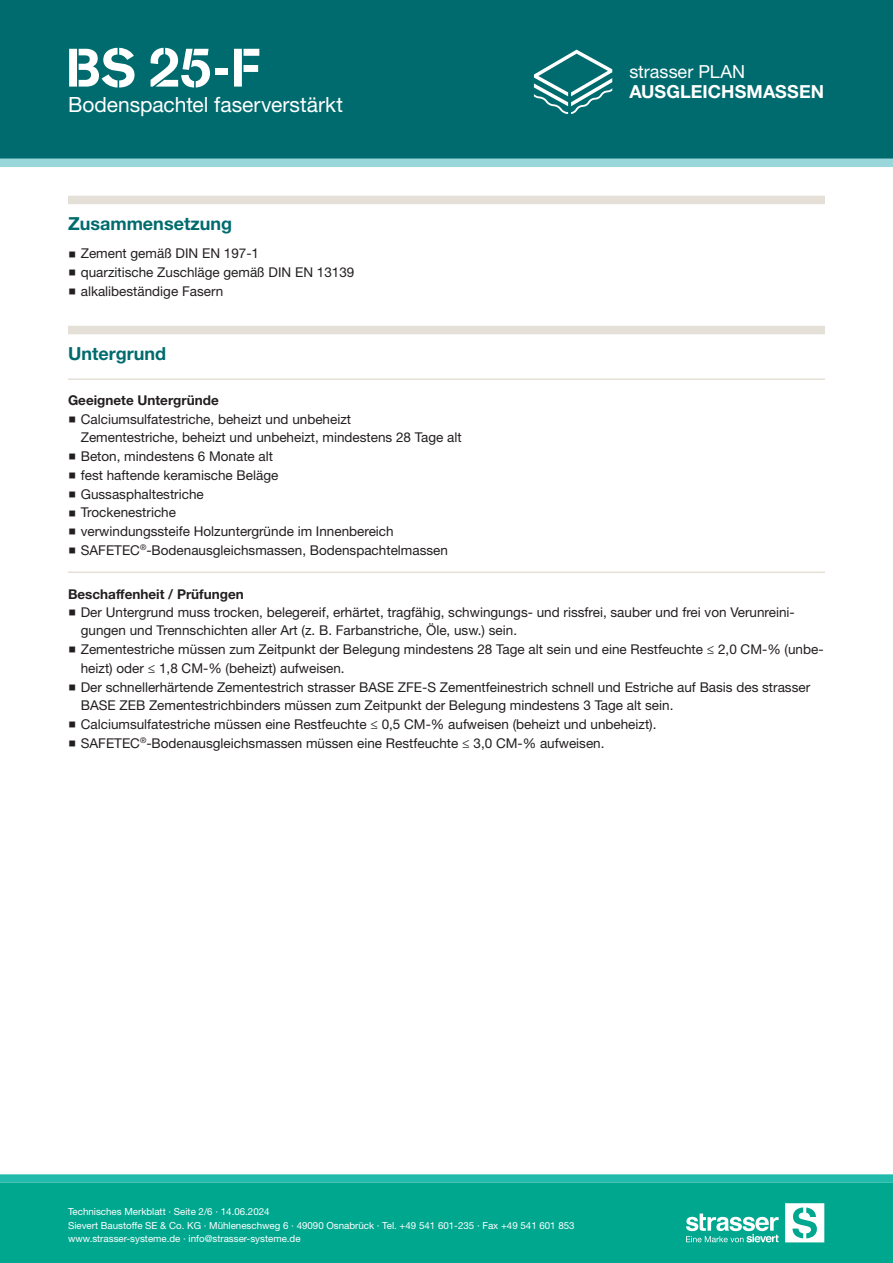
<style>
.page{position:relative;width:893px;height:1263px;background:#fff}
.page>*{position:absolute;margin:0;border:0;box-sizing:border-box;transform-origin:0 0}
.CB_AF_STR_Produkt_ku{font:700 54px "Standard CT Stencil";color:#fff}
.CB_AF_STR_Produkt_la{font:21px "Helvetica Neue LT Std";color:#fff}
.CB_AF_STR_Ueberschri{font:700 18px "Helvetica Neue LT Std";color:#006b6e}
.CB_AF_STR_Produktgru{font:700 18px "Helvetica Neue LT Std";letter-spacing:.005em;color:#fff}
.CB_AF_STR_Produktgru-2{font:18px "Helvetica Neue LT Std";color:#fff}
.t1{font:13.5px/18.8px "Helvetica Neue LT Std";color:#231f20}
.CB_AF_STR_Unterueber{font:700 13.5px "Helvetica Neue LT Std";color:#231f20}
.t2{font:9.75px/13.5px "Helvetica Neue LT Std";color:#fff}
</style>
<div class="page">
<div style="left:0;top:0;width:893px;height:159px;background:#006b6e"></div>
<div style="left:0;top:159px;width:893px;height:8px;background:#99d7db"></div>
<svg style="left:534px;top:50px;width:78px;height:64px"></svg>
<div style="left:0;top:1183px;width:893px;height:80px;background:#00a78f"></div>
<div style="left:0;top:1174px;width:893px;height:9px;background:#22bbab"></div>
<svg style="left:785px;top:1203px;width:39px;height:39px"></svg>
<svg style="left:686px;top:1213px;width:93px;height:29px"></svg>
<div style="left:68px;top:196px;width:757px;height:8px;background:#e5e0d7"></div>
<div style="left:68px;top:326px;width:757px;height:8px;background:#e5e0d7"></div>
<hr style="left:68px;top:378px;width:757px;height:2px;background:#e5e0d7">
<hr style="left:68px;top:571px;width:757px;height:2px;background:#e5e0d7">
<p class="CB_AF_STR_Produkt_ku" style="left:66px;top:34px;width:197px">BS 25-F</p>
<p class="CB_AF_STR_Produkt_la" style="left:68px;top:92px;width:276px">Bodenspachtel faserverstärkt</p>
<p class="CB_AF_STR_Ueberschri" style="left:68px;top:212px;width:165px">Zusammensetzung</p>
<p class="t1" style="left:81px;top:244px;width:180px">Zement gemäß DIN EN 197-1</p>
<p class="t1" style="left:81px;top:263px;width:275px">quarzitische Zuschläge gemäß DIN EN 13139</p>
<p class="t1" style="left:81px;top:282px;width:144px">alkalibeständige Fasern</p>
<p class="CB_AF_STR_Produktgru-2" style="left:629px;top:61px;width:117px">strasser PLAN</p>
<p class="CB_AF_STR_Produktgru" style="left:629px;top:81px;width:196px">AUSGLEICHSMASSEN</p>
<p class="CB_AF_STR_Ueberschri" style="left:68px;top:342px;width:100px">Untergrund</p>
<p class="CB_AF_STR_Unterueber" style="left:68px;top:392px;width:152px">Geeignete Untergründe</p>
<p class="t1" style="left:81px;top:409px;width:382px">Calciumsulfatestriche, beheizt und unbeheizt<br>Zementestriche, beheizt und unbeheizt, mindestens 28 Tage alt</p>
<p class="t1" style="left:81px;top:447px;width:194px">Beton, mindestens 6 Monate alt</p>
<p class="t1" style="left:81px;top:465px;width:199px">fest haftende keramische Beläge</p>
<p class="t1" style="left:81px;top:484px;width:125px">Gussasphaltestriche</p>
<p class="t1" style="left:81px;top:503px;width:97px">Trockenestriche</p>
<p class="t1" style="left:81px;top:522px;width:314px">verwindungssteife Holzuntergründe im Innenbereich</p>
<p class="t1" style="left:81px;top:540px;width:369px">SAFETEC<sup>®</sup>-Bodenausgleichsmassen, Bodenspachtelmassen</p>
<p class="CB_AF_STR_Unterueber" style="left:68px;top:585px;width:177px">Beschaffenheit / Prüfungen</p>
<p class="t1" style="left:81px;top:602px;width:716px">Der Untergrund muss trocken, belegereif, erhärtet, tragfähig, schwingungs- und rissfrei, sauber und frei von Verunreini&shy;gungen und Trennschichten aller Art (z. B. Farbanstriche, Öle, usw.) sein.</p>
<p class="t1" style="left:81px;top:640px;width:744px">Zementestriche müssen zum Zeitpunkt der Belegung mindestens 28 Tage alt sein und eine Restfeuchte ≤ 2,0 CM-% (unbe&shy;heizt) oder ≤ 1,8 CM-% (beheizt) aufweisen.</p>
<p class="t1" style="left:81px;top:677px;width:731px">Der schnellerhärtende Zementestrich strasser BASE ZFE-S Zementfeinestrich schnell und Estriche auf Basis des strasser<br>BASE ZEB Zementestrichbinders müssen zum Zeitpunkt der Belegung mindestens 3 Tage alt sein.</p>
<p class="t1" style="left:81px;top:715px;width:577px">Calciumsulfatestriche müssen eine Restfeuchte ≤ 0,5 CM-% aufweisen (beheizt und unbeheizt).</p>
<p class="t1" style="left:81px;top:734px;width:525px">SAFETEC<sup>®</sup>-Bodenausgleichsmassen müssen eine Restfeuchte ≤ 3,0 CM-% aufweisen.</p>
<p class="t2" style="left:68px;top:1205px;width:508px">Technisches Merkblatt · Seite 2/6 · 14.06.2024<br>Sievert Baustoffe SE &amp; Co. KG · Mühleneschweg 6 · 49090 Osnabrück · Tel. +49 541 601-235 · Fax +49 541 601 853 www.strasser-systeme.de · info@strasser-systeme.de</p>
</div>
